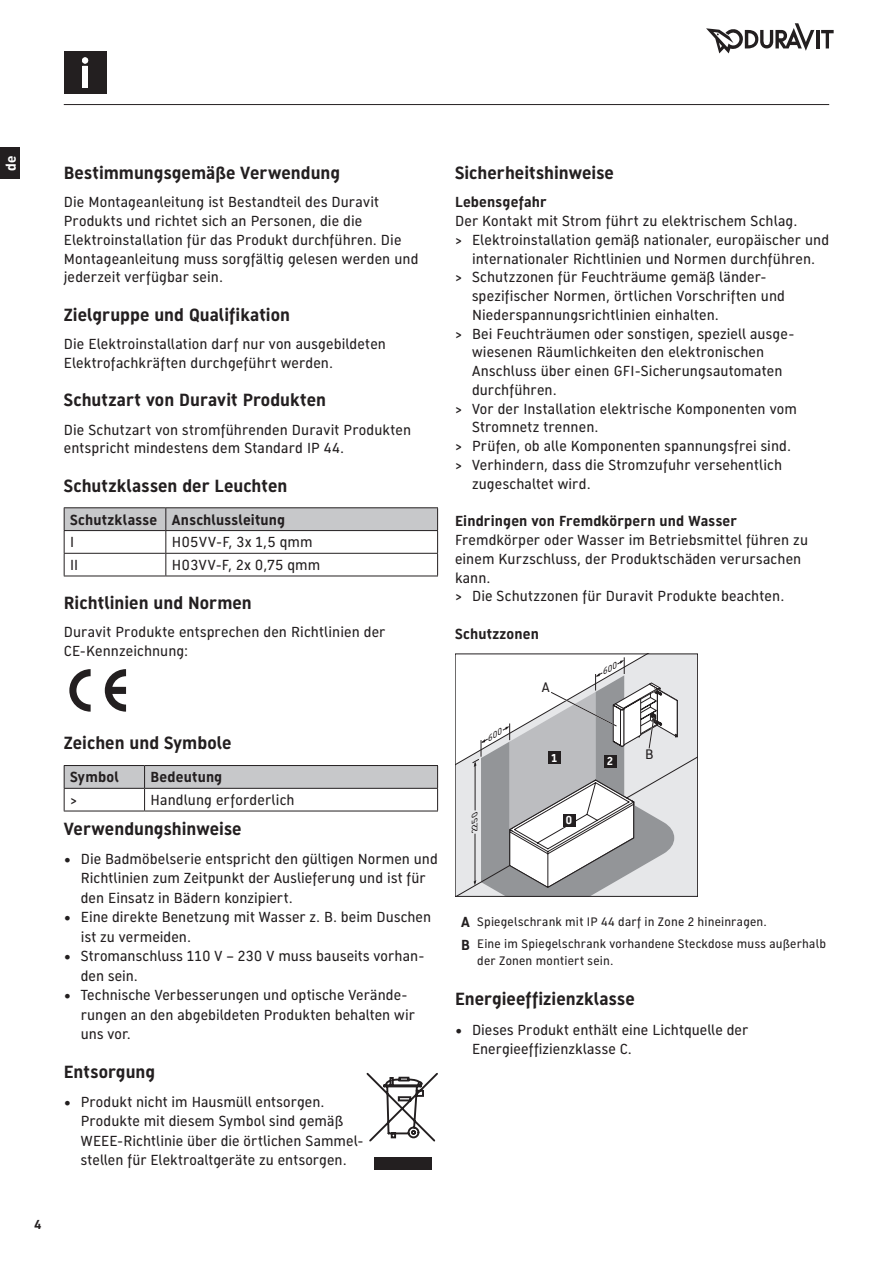
<style>
.page{position:relative;width:893px;height:1263px;background:#fff}
.page>*{position:absolute;margin:0;border:0;box-sizing:border-box;transform-origin:0 0}
.t1{font:700 17.25px "Dura Sans 2014 c";color:#231f20}
.t2{font:14.25px/18.8px "Dura Sans 2014 c";letter-spacing:.01em;color:#231f20}
.t3{font:700 14.25px "Dura Sans 2014 c";letter-spacing:.015em;color:#231f20}
.t4{font:13.5px "Dura Sans 2014 c";color:#231f20}
.t5{font:700 13.5px "Dura Sans 2014 c";color:#fff}
.t6{font:700 12.75px "Dura Sans 2014 c";color:#231f20}
.t7{font:12px/22.8px "Dura Sans 2014 c";letter-spacing:.015em;color:#231f20}
.t8{font:700 11.25px "Dura Sans 2014 c";color:#fff}
.t9{font:italic 7.8px "Dura Sans 2014 c";color:#231f20;scale:1.15 1}
.s1{font-family:"Dura Sans 110211"}
.s2{font-weight:700;font-size:14.25px}
</style>
<div class="page">
<hr style="left:64px;top:576px;width:102px;height:1px;background:#231f20">
<hr style="left:166px;top:576px;width:272px;height:1px;background:#231f20">
<hr style="left:64px;top:507px;width:102px;height:1px;background:#231f20">
<hr style="left:166px;top:507px;width:272px;height:1px;background:#231f20">
<svg style="left:64px;top:508px;width:374px;height:68px"></svg>
<hr style="left:64px;top:530px;width:102px;height:1px;background:#231f20">
<hr style="left:166px;top:530px;width:272px;height:1px;background:#231f20">
<svg style="left:69px;top:669px;width:22px;height:43px"></svg>
<svg style="left:105px;top:669px;width:21px;height:43px"></svg>
<hr style="left:64px;top:811px;width:81px;height:1px;background:#231f20">
<hr style="left:145px;top:811px;width:293px;height:1px;background:#231f20">
<svg style="left:64px;top:765px;width:374px;height:46px"></svg>
<hr style="left:64px;top:788px;width:81px;height:1px;background:#231f20">
<hr style="left:145px;top:788px;width:293px;height:1px;background:#231f20">
<div style="left:641px;top:656px;width:55px;height:232px;background:#e6e7e9"></div>
<div style="left:374px;top:1157px;width:58px;height:12px;background:#231f20"></div>
<svg style="left:366px;top:1073px;width:72px;height:69px"></svg>
<hr style="left:816px;top:30px;width:3px;height:18px;background:#231f20">
<svg style="left:821px;top:30px;width:13px;height:18px"></svg>
<svg style="left:706px;top:23px;width:108px;height:30px"></svg>
<hr style="left:64px;top:104px;width:765px;height:1px;background:#231f20">
<div style="left:64px;top:51px;width:42px;height:43px;background:#231f20"></div>
<svg style="left:82px;top:57px;width:6px;height:30px"></svg>
<div style="left:0;top:147px;width:19px;height:32px;background:#231f20"></div>
<svg style="left:455px;top:657px;width:223px;height:239px"></svg>
<p class="t5" style="left:2px;top:171px;width:16px;rotate:-90deg">de</p>
<p class="t6" style="left:34px;top:1215px;width:9px">4</p>
<p class="t1" style="left:64px;top:161px;width:278px">Bestimmungsgemäße Verwendung</p>
<p class="t2" style="left:64px;top:193px;width:356px">Die Montageanleitung ist Bestandteil des Duravit Produkts und richtet sich an Personen, die die Elektroinstallation für das Produkt durchführen. Die Montageanleitung muss sorgfältig gelesen werden und jederzeit verfügbar sein.</p>
<p class="t1" style="left:64px;top:302px;width:228px">Zielgruppe und Qualifikation</p>
<p class="t2" style="left:64px;top:335px;width:324px">Die Elektroinstallation darf nur von ausgebildeten<br>Elektrofachkräften durchgeführt werden.</p>
<p class="t1" style="left:64px;top:388px;width:264px">Schutzart von Duravit Produkten</p>
<p class="t2" style="left:64px;top:420px;width:349px">Die Schutzart von stromführenden Duravit Produkten entspricht mindestens dem Standard IP 44.</p>
<p class="t1" style="left:64px;top:473px;width:225px">Schutzklassen der Leuchten</p>
<p class="t3" style="left:70px;top:509px;width:217px">Schutzklasse Anschlussleitung</p>
<p class="t2" style="left:70px;top:533px;width:6px">I</p>
<p class="t2" style="left:172px;top:533px;width:142px">H05VV-F, 3x 1,5 qmm</p>
<p class="t2" style="left:70px;top:556px;width:10px">II</p>
<p class="t2" style="left:172px;top:556px;width:150px">H03VV-F, 2x 0,75 qmm</p>
<p class="t1" style="left:64px;top:590px;width:190px">Richtlinien und Normen</p>
<p class="t2" style="left:64px;top:623px;width:323px">Duravit Produkte entsprechen den Richtlinien der<br>CE-Kennzeichnung:</p>
<p class="t1" style="left:64px;top:731px;width:169px">Zeichen und Symbole</p>
<p class="t3" style="left:70px;top:767px;width:50px">Symbol</p>
<p class="t3" style="left:151px;top:767px;width:73px">Bedeutung</p>
<p class="t2" style="left:70px;top:791px;width:9px">&gt;</p>
<p class="t2" style="left:151px;top:791px;width:146px">Handlung erforderlich</p>
<p class="t1" style="left:64px;top:816px;width:179px">Verwendungshinweise</p>
<p class="t2" style="left:81px;top:849px;width:359px;line-height:19.5px;text-indent:-17px">• Die Badmöbelserie entspricht den gültigen Normen und<br>Richtlinien zum Zeitpunkt der Auslieferung und ist für den Einsatz in Bädern konzipiert.</p>
<p class="t2" style="left:81px;top:908px;width:352px;line-height:19.5px;text-indent:-17px">• Eine direkte Benetzung mit Wasser z. B. beim Duschen ist zu vermeiden.</p>
<p class="t2" style="left:81px;top:947px;width:345px;line-height:19.5px;text-indent:-17px">• Stromanschluss 110 V – 230 V muss bauseits vorhan&shy;den sein.</p>
<p class="t2" style="left:81px;top:986px;width:335px;line-height:19.5px;text-indent:-17px">• Technische Verbesserungen und optische Verände&shy;rungen an den abgebildeten Produkten behalten wir uns vor.</p>
<p class="t1" style="left:64px;top:1059px;width:93px">Entsorgung</p>
<p class="t2" style="left:81px;top:1092px;width:284px;line-height:19.5px;text-indent:-17px">• Produkt nicht im Hausmüll entsorgen.<br>Produkte mit diesem Symbol sind gemäß WEEE-Richtlinie über die örtlichen Sammel&shy;stellen für Elektroaltgeräte zu entsorgen.</p>
<p class="t1" style="left:455px;top:161px;width:160px">Sicherheitshinweise</p>
<p class="t3" style="left:455px;top:192px;width:93px">Lebensgefahr</p>
<p class="t2" style="left:455px;top:212px;width:344px">Der Kontakt mit Strom führt zu elektrischem Schlag.</p>
<p class="t2" style="left:455px;top:231px;width:376px"><span class="s1">&gt;</span> Elektroinstallation gemäß nationaler, europäischer und</p>
<p class="t2" style="left:472px;top:249px;width:345px">internationaler Richtlinien und Normen durchführen.</p>
<p class="t2" style="left:455px;top:268px;width:313px"><span class="s1">&gt;</span> Schutzzonen für Feuchträume gemäß länder-</p>
<p class="t2" style="left:472px;top:287px;width:315px">spezifischer Normen, örtlichen Vorschriften und</p>
<p class="t2" style="left:472px;top:306px;width:248px">Niederspannungsrichtlinien einhalten.</p>
<p class="t2" style="left:455px;top:324px;width:341px"><span class="s1">&gt;</span> Bei Feuchträumen oder sonstigen, speziell ausge-</p>
<p class="t2" style="left:472px;top:343px;width:294px">wiesenen Räumlichkeiten den elektronischen</p>
<p class="t2" style="left:472px;top:362px;width:312px">Anschluss über einen GFI-Sicherungsautomaten</p>
<p class="t2" style="left:472px;top:381px;width:86px">durchführen.</p>
<p class="t2" style="left:455px;top:399px;width:343px"><span class="s1">&gt;</span> Vor der Installation elektrische Komponenten vom</p>
<p class="t2" style="left:472px;top:418px;width:128px">Stromnetz trennen.</p>
<p class="t2" style="left:455px;top:437px;width:338px"><span class="s1">&gt;</span> Prüfen, ob alle Komponenten spannungsfrei sind.</p>
<p class="t2" style="left:455px;top:456px;width:329px"><span class="s1">&gt;</span> Verhindern, dass die Stromzufuhr versehentlich</p>
<p class="t2" style="left:472px;top:474px;width:120px">zugeschaltet wird.</p>
<p class="t3" style="left:455px;top:511px;width:283px">Eindringen von Fremdkörpern und Wasser</p>
<p class="t2" style="left:455px;top:531px;width:355px">Fremdkörper oder Wasser im Betriebsmittel führen zu einem Kurzschluss, der Produktschäden verursachen kann.<br><span class="s1">&gt;</span> Die Schutzzonen für Duravit Produkte beachten.</p>
<p class="t3" style="left:455px;top:624px;width:85px">Schutzzonen</p>
<p class="t4" style="left:542px;top:678px;width:9px">A</p>
<p class="t8" style="left:551px;top:750px;width:8px">1</p>
<p class="t8" style="left:607px;top:753px;width:8px">2</p>
<p class="t9" style="left:469px;top:831px;width:25px;rotate:-90deg">2250</p>
<p class="t8" style="left:566px;top:812px;width:8px">0</p>
<p class="t4" style="left:645px;top:746px;width:10px">B</p>
<p class="t7" style="left:461px;top:910px;width:366px"><span class="s2">A</span> Spiegelschrank mit IP 44 darf in Zone 2 hineinragen.<br><span class="s2">B</span> Eine im Spiegelschrank vorhandene Steckdose muss außerhalb</p>
<p class="t7" style="left:477px;top:949px;width:138px">der Zonen montiert sein.</p>
<p class="t1" style="left:455px;top:987px;width:181px">Energieeffizienzklasse</p>
<p class="t2" style="left:472px;top:1020px;width:278px;line-height:19.5px;text-indent:-17px">• Dieses Produkt enthält eine Lichtquelle der<br>Energieeffizienzklasse C.</p>
</div>
